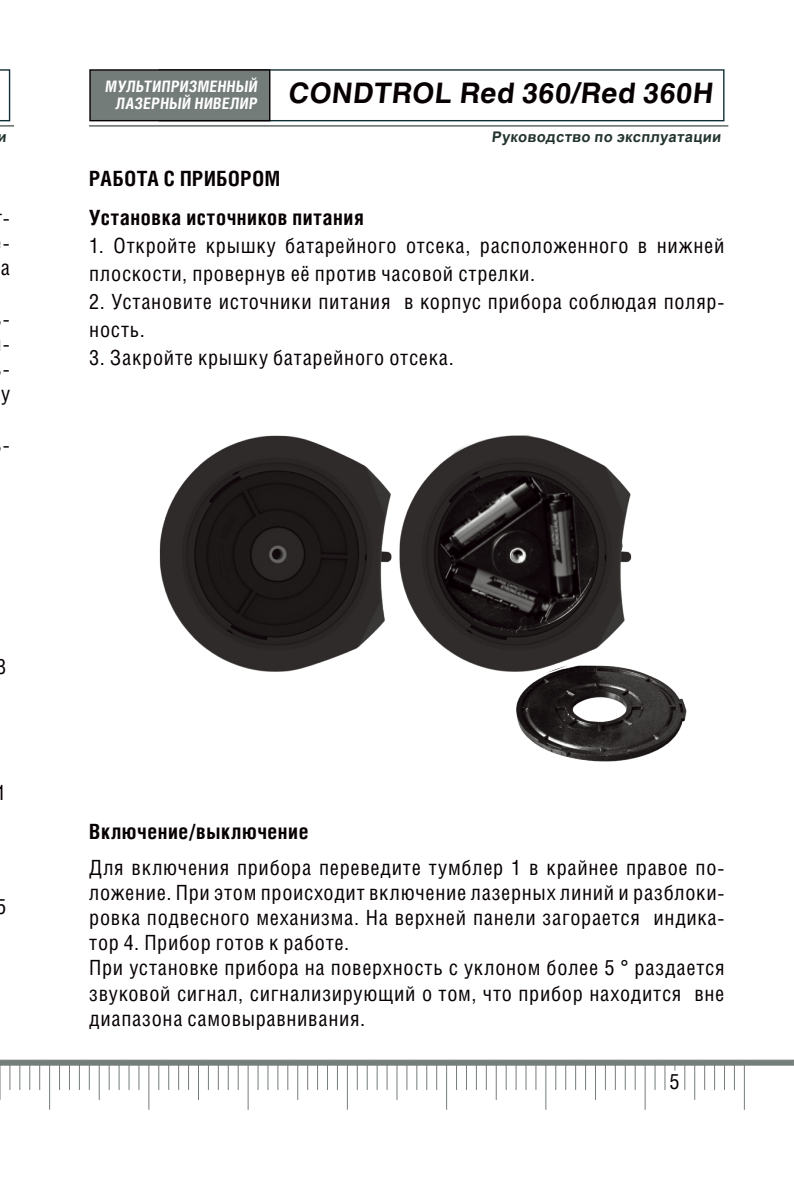
<style>
.page{position:relative;width:794px;height:1191px;background:#fff}
.page>*{position:absolute;margin:0;border:0;box-sizing:border-box;transform-origin:0 0}
.t1{font:700 28px "Helios";color:#070003}
.t2{font:21px/25.2px "Helios Cond";letter-spacing:.035em;color:#070003}
.t3{font:700 21px/39.2px "Helios Cond";letter-spacing:.025em;color:#070003}
.t4{font:700 15.75px/17.5px "Helios Cond";color:#fff;text-align:right}
.t5{font:700 14.7px "Arial";color:#22332e}
</style>
<div class="page">
<hr style="left:0;top:1060px;width:1px;height:49px;background:#747d79">
<hr style="left:49px;top:1060px;width:1px;height:49px;background:#747d79">
<hr style="left:148px;top:1060px;width:1px;height:49px;background:#747d79">
<hr style="left:247px;top:1060px;width:2px;height:49px;background:#747d79">
<hr style="left:347px;top:1060px;width:1px;height:49px;background:#747d79">
<hr style="left:446px;top:1060px;width:1px;height:49px;background:#747d79">
<hr style="left:545px;top:1060px;width:1px;height:49px;background:#747d79">
<hr style="left:644px;top:1060px;width:1px;height:49px;background:#747d79">
<hr style="left:743px;top:1060px;width:2px;height:49px;background:#747d79">
<svg style="left:0;top:1059px;width:794px;height:41px"></svg>
<hr style="left:90px;top:125px;width:637px;height:2px;background:#747d79">
<div style="left:159px;top:69px;width:565px;height:52px;border:1px solid #0f2e36"></div>
<div style="left:90px;top:70px;width:180px;height:51px;background:#747c7a"></div>
<div style="left:89px;top:69px;width:181px;height:52px;border:1px solid #070003"></div>
<svg style="left:0;top:69px;width:13px;height:58px"></svg>
<img style="left:159px;top:435px;width:528px;height:327px">
<p class="t5" style="left:-2px;top:127px;width:13px">и</p>
<p class="t2" style="left:1px;top:204px;width:11px;text-align:justify">- - а</p>
<p class="t2" style="left:1px;top:305px;width:10px;text-align:justify">- - - у</p>
<p class="t2" style="left:3px;top:431px;width:9px">-</p>
<p class="t4" style="left:105px;top:77px;width:156px">МУЛЬТИПРИЗМЕННЫЙ<br>ЛАЗЕРНЫЙ НИВЕЛИР</p>
<h1 class="t1" style="left:288px;top:77px;width:429px">CONDTROL Red 360/Red 360H</h1>
<p class="t5" style="left:491px;top:127px;width:233px">Руководство по эксплуатации</p>
<p class="t3" style="left:89px;top:158px;width:276px">РАБОТА С ПРИБОРОМ<br>Установка источников питания</p>
<p class="t2" style="left:89px;top:231px;width:636px;line-height:28px">1. Откройте крышку батарейного отсека, расположенного в нижней плоскости, провернув её против часовой стрелки.</p>
<p class="t2" style="left:89px;top:287px;width:636px;line-height:28px">2. Установите источники питания в корпус прибора соблюдая поляр&shy;ность.</p>
<p class="t2" style="left:89px;top:344px;width:366px">3. Закройте крышку батарейного отсека.</p>
<p class="t2" style="left:-3px;top:654px;width:12px">3</p>
<p class="t2" style="left:-3px;top:780px;width:12px">1</p>
<p class="t2" style="left:-3px;top:893px;width:12px">5</p>
<p class="t3" style="left:89px;top:811px;width:221px">Включение/выключение</p>
<p class="t2" style="left:89px;top:854px;width:636px">Для включения прибора переведите тумблер 1 в крайнее правое по&shy;ложение. При этом происходит включение лазерных линий и разблоки&shy;ровка подвесного механизма. На верхней панели загорается индика&shy;тор 4. Прибор готов к работе.<br>При установке прибора на поверхность с уклоном более 5 ° раздается звуковой сигнал, сигнализирующий о том, что прибор находится вне диапазона самовыравнивания.</p>
<p class="t2" style="left:669px;top:1068px;width:12px">5</p>
</div>
